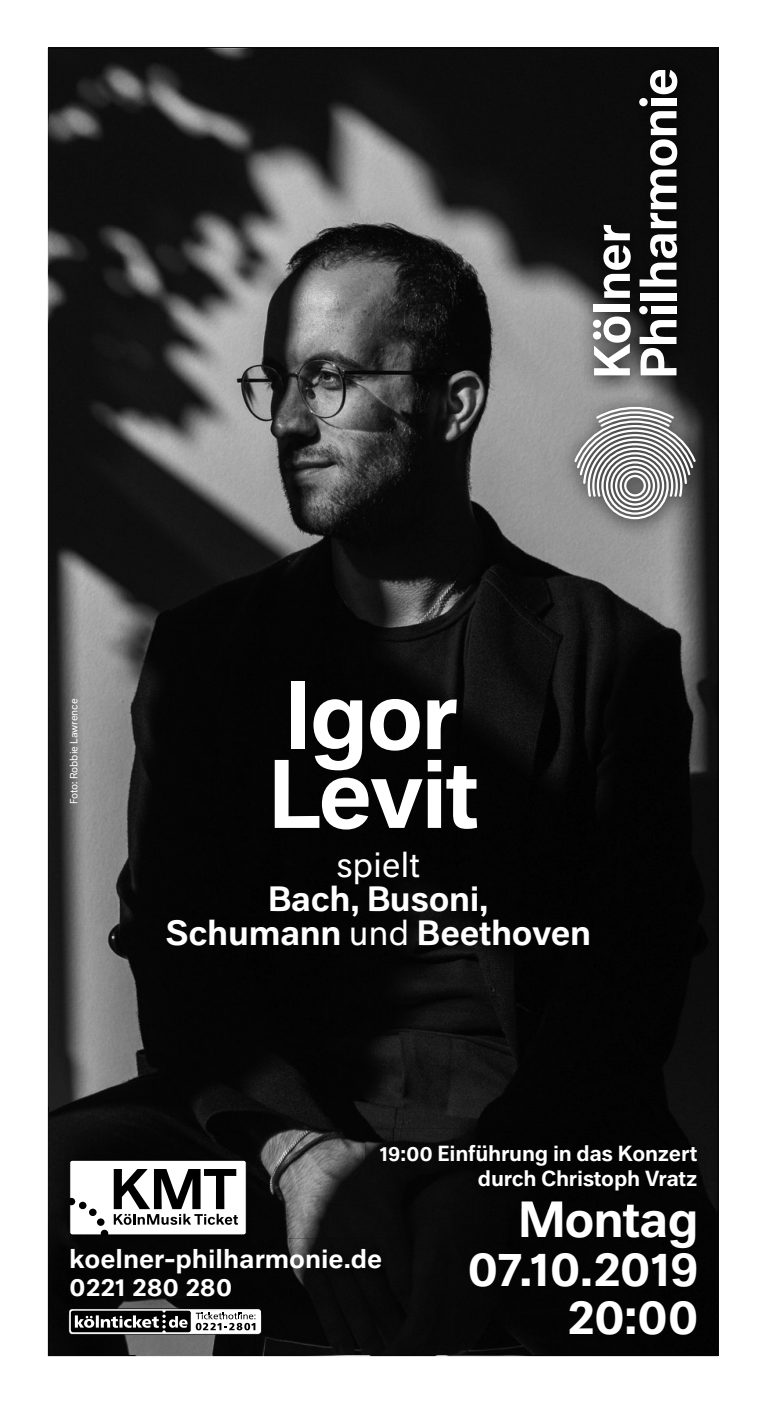
<style>
.page{position:relative;width:766px;height:1404px;background:#fff}
.page>*{position:absolute;margin:0;border:0;box-sizing:border-box;transform-origin:0 0}
.t1{font:500 90px/78.8px "Neutral BP";letter-spacing:-.03em;color:#fff}
.t2{font:500 47.25px/48.4px "Neutral BP";letter-spacing:-.02em;color:#fff;text-align:right}
.t3{font:500 32.62px/34px "Neutral BP";letter-spacing:-.01em;color:#fff;text-align:center}
.t4{font:32.62px "Neutral BP";letter-spacing:-.01em;color:#fff}
.t5{font:500 24.53px/28.3px "Neutral BP";color:#fff}
.t6{font:500 20.25px/24.8px "Neutral BP";letter-spacing:-.01em;color:#fff;text-align:right}
.t7{font:9.67px "Neutral BP";letter-spacing:-.015em;color:#fff}
.s1{font-weight:400}
</style>
<div class="page">
<img style="left:49px;top:49px;width:667px;height:1305px">
<div style="left:455px;top:1208px;width:260px;height:144px;background:#040404"></div>
<div style="left:521px;top:1208px;width:174px;height:40px;background:#040404"></div>
<div style="left:257px;top:666px;width:239px;height:182px;background:#040404"></div>
<img style="left:559px;top:54px;width:155px;height:484px">
<svg style="left:574px;top:405px;width:121px;height:114px"></svg>
<svg style="left:594px;top:316px;width:36px;height:59px"></svg>
<div style="left:592px;top:304px;width:37px;height:7px;background:#fff"></div>
<svg style="left:603px;top:225px;width:27px;height:73px"></svg>
<svg style="left:639px;top:320px;width:37px;height:55px"></svg>
<div style="left:639px;top:306px;width:8px;height:8px;background:#fff;border-radius:50%"></div>
<div style="left:650px;top:306px;width:26px;height:8px;background:#fff"></div>
<div style="left:639px;top:293px;width:37px;height:7px;background:#fff"></div>
<svg style="left:639px;top:234px;width:38px;height:52px"></svg>
<svg style="left:650px;top:111px;width:27px;height:117px"></svg>
<div style="left:639px;top:98px;width:8px;height:8px;background:#fff;border-radius:50%"></div>
<div style="left:650px;top:99px;width:26px;height:7px;background:#fff"></div>
<svg style="left:649px;top:70px;width:28px;height:24px"></svg>
<img style="left:365px;top:1128px;width:350px;height:80px">
<img style="left:521px;top:1201px;width:174px;height:7px">
<div style="left:62px;top:1238px;width:338px;height:75px;background:#050505"></div>
<svg style="left:69px;top:1308px;width:192px;height:26px"></svg>
<div style="left:65px;top:1154px;width:191px;height:90px;background:#050505"></div>
<div style="left:70px;top:1160px;width:176px;height:74px;background:#fff;border-radius:3px"></div>
<div style="left:69px;top:1159px;width:178px;height:76px;border:1px solid #000;border-radius:3px"></div>
<svg style="left:69px;top:1197px;width:6px;height:8px"></svg>
<div style="left:79px;top:1201px;width:7px;height:7px;background:#000;border-radius:50%"></div>
<div style="left:89px;top:1208px;width:8px;height:7px;background:#000;border-radius:50%"></div>
<div style="left:97px;top:1218px;width:7px;height:7px;background:#000;border-radius:50%"></div>
<svg style="left:101px;top:1229px;width:7px;height:6px"></svg>
<svg style="left:114px;top:1169px;width:124px;height:55px"></svg>
<p class="t7" style="left:66px;top:803px;width:107px;rotate:-90deg">Foto: Robbie Lawrence</p>
<h1 class="t1" style="left:268px;top:668px;width:213px">Igor<br>Levit</h1>
<h3 class="t4" style="left:336px;top:839px;width:86px">spielt</h3>
<h3 class="t3" style="left:165px;top:878px;width:427px">Bach, Busoni,<br>Schumann <span class="s1">und</span> Beethoven</h3>
<p class="t6" style="left:379px;top:1139px;width:319px">19:00 Einführung in das Konzert durch Christoph Vratz</p>
<p class="t5" style="left:69px;top:1242px;width:314px">koelner-philharmonie.de<br>0221 280 280</p>
<h2 class="t2" style="left:467px;top:1191px;width:233px">Montag<br>07.10.2019<br>20:00</h2>
</div>
